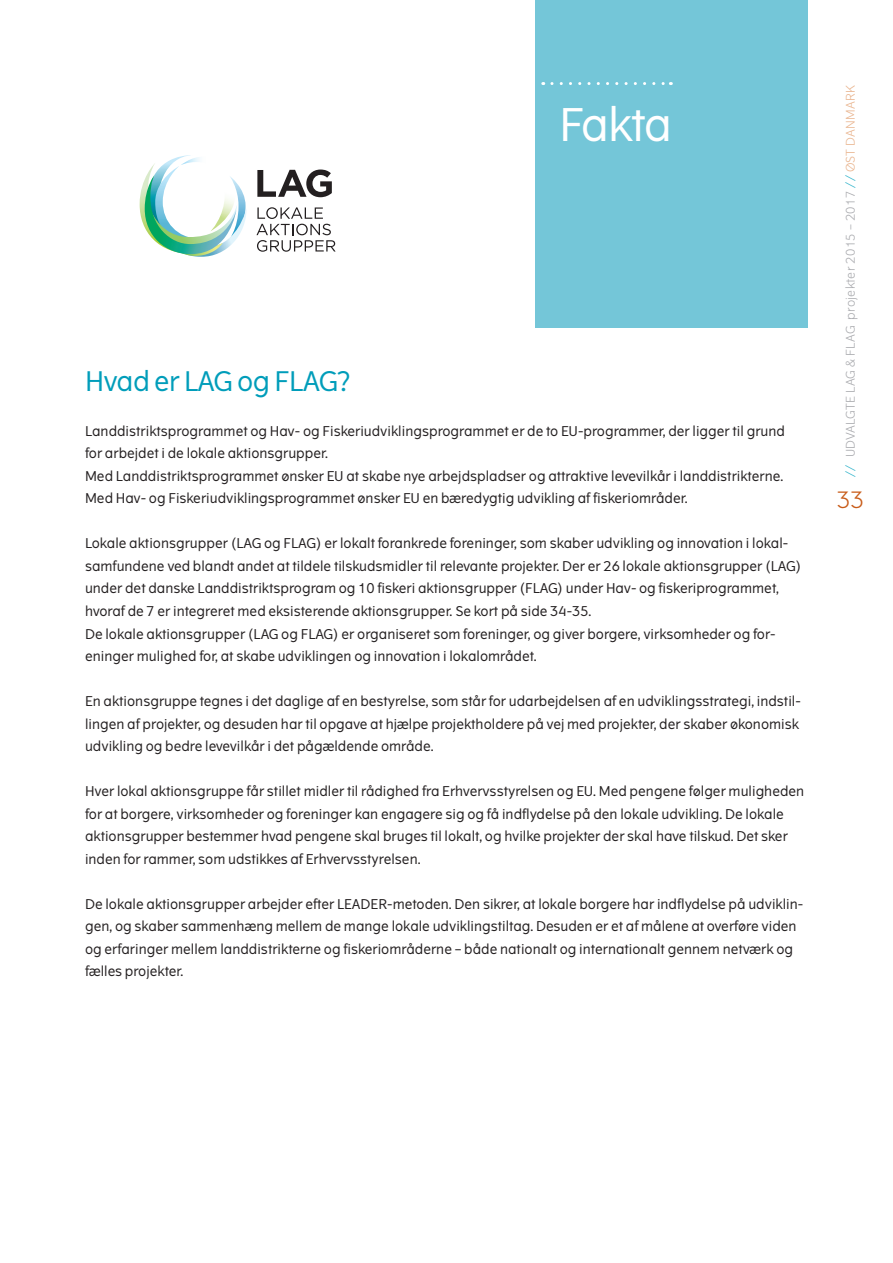
<style>
.page{position:relative;width:893px;height:1263px;background:#fff}
.page>*{position:absolute;margin:0;border:0;box-sizing:border-box;transform-origin:0 0}
.t1{font:45px "The Wave";letter-spacing:-.03em;color:#fff}
.t2{font:27px "The Wave";letter-spacing:-.02em;color:#009dba}
.t3{font:300 22.5px "The Wave";color:#c85b18}
.t4{font:13.5px/22.5px "The Wave";color:#231f20}
.t5{font:300 12px "The Wave";letter-spacing:.03em;color:#a8a9ad}
.s1{color:#2eb3ca}
.s2{color:#e9b48e}
</style>
<div class="page">
<div style="left:536px;top:0;width:272px;height:328px;background:#74c6d8"></div>
<svg style="left:552px;top:82px;width:119px;height:3px"></svg>
<svg style="left:140px;top:155px;width:107px;height:102px"></svg>
<img style="left:181px;top:157px;width:35px;height:10px">
<svg style="left:256px;top:207px;width:80px;height:45px"></svg>
<svg style="left:257px;top:170px;width:75px;height:27px"></svg>
<p class="t1" style="left:559px;top:97px;width:115px">Fakta</p>
<p class="t2" style="left:85px;top:364px;width:267px">Hvad er LAG og FLAG?</p>
<p class="t4" style="left:85px;top:420px;width:701px">Landdistriktsprogrammet og Hav- og Fiskeriudviklingsprogrammet er de to EU-programmer, der ligger til grund</p>
<p class="t4" style="left:85px;top:442px;width:244px">for arbejdet i de lokale aktionsgrupper.</p>
<p class="t4" style="left:85px;top:465px;width:700px">Med Landdistriktsprogrammet ønsker EU at skabe nye arbejdspladser og attraktive levevilkår i landdistrikterne.</p>
<p class="t4" style="left:85px;top:487px;width:604px">Med Hav- og Fiskeriudviklingsprogrammet ønsker EU en bæredygtig udvikling af fiskeriområder.</p>
<p class="t4" style="left:85px;top:532px;width:718px">Lokale aktionsgrupper (LAG og FLAG) er lokalt forankrede foreninger, som skaber udvikling og innovation i lokal&shy;samfundene ved blandt andet at tildele tilskudsmidler til relevante projekter. Der er 26 lokale aktionsgrupper (LAG) under det danske Landdistriktsprogram og 10 fiskeri aktionsgrupper (FLAG) under Hav- og fiskeriprogrammet, hvoraf de 7 er integreret med eksisterende aktionsgrupper. Se kort på side 34-35.</p>
<p class="t4" style="left:85px;top:622px;width:692px">De lokale aktionsgrupper (LAG og FLAG) er organiseret som foreninger, og giver borgere, virksomheder og for&shy;eninger mulighed for, at skabe udviklingen og innovation i lokalområdet.</p>
<p class="t4" style="left:85px;top:690px;width:717px">En aktionsgruppe tegnes i det daglige af en bestyrelse, som står for udarbejdelsen af en udviklingsstrategi, indstil&shy;lingen af projekter, og desuden har til opgave at hjælpe projektholdere på vej med projekter, der skaber økonomisk udvikling og bedre levevilkår i det pågældende område.</p>
<p class="t4" style="left:85px;top:780px;width:721px">Hver lokal aktionsgruppe får stillet midler til rådighed fra Erhvervsstyrelsen og EU. Med pengene følger muligheden for at borgere, virksomheder og foreninger kan engagere sig og få indflydelse på den lokale udvikling. De lokale aktionsgrupper bestemmer hvad pengene skal bruges til lokalt, og hvilke projekter der skal have tilskud. Det sker inden for rammer, som udstikkes af Erhvervsstyrelsen.</p>
<p class="t4" style="left:85px;top:892px;width:720px">De lokale aktionsgrupper arbejder efter LEADER-metoden. Den sikrer, at lokale borgere har indflydelse på udviklin&shy;gen, og skaber sammenhæng mellem de mange lokale udviklingstiltag. Desuden er et af målene at overføre viden og erfaringer mellem landdistrikterne og fiskeriområderne – både nationalt og internationalt gennem netværk og fælles projekter.</p>
<p class="t5" style="left:843px;top:477px;width:394px;rotate:-90deg"><span class="s1">//</span> UDVALGTE LAG &amp; FLAG projekter 2015 – 2017 <span class="s1">//</span> <span class="s2">ØST DANMARK</span></p>
<h3 class="t3" style="left:837px;top:485px;width:29px">33</h3>
</div>
